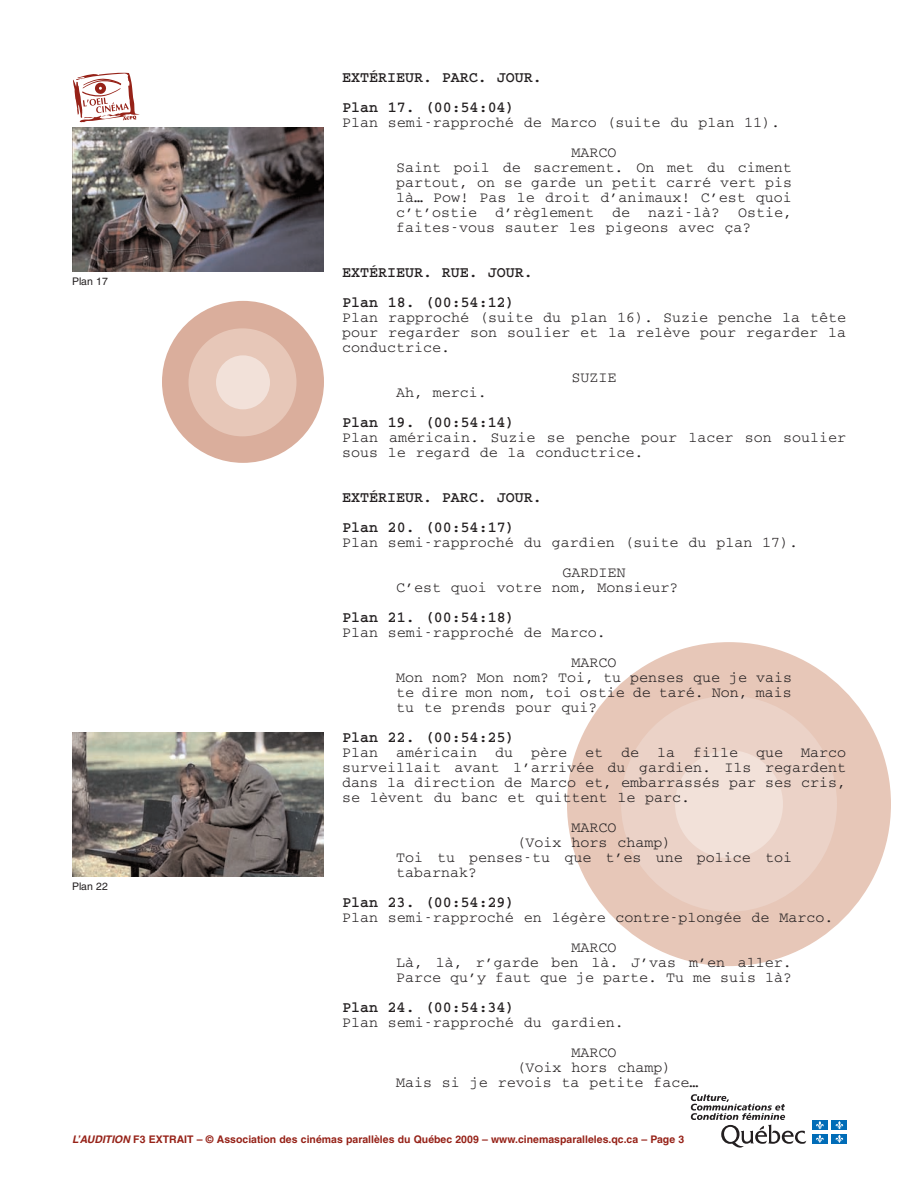
<style>
.page{position:relative;width:918px;height:1188px;background:#fff}
.page>*{position:absolute;margin:0;border:0;box-sizing:border-box;transform-origin:0 0}
.t1{font:15px/15px "Courier";color:#231f20}
.t2{font:700 15px/30px "Courier";color:#231f20}
.t3{font:700 10.5px "Helvetica";color:#962218}
.t4{font:10.5px "Helvetica";color:#231f20}
.s1{font-style:italic}
</style>
<div class="page">
<div style="left:567px;top:642px;width:324px;height:324px;background:#e7c7b8;border-radius:50%"></div>
<div style="left:621px;top:696px;width:216px;height:216px;background:#ebd2c7;border-radius:50%"></div>
<div style="left:675px;top:750px;width:108px;height:108px;background:#f2e1d9;border-radius:50%"></div>
<div style="left:162px;top:301px;width:162px;height:162px;background:#daae9c;border-radius:50%"></div>
<div style="left:189px;top:328px;width:107px;height:108px;background:#e7c7b8;border-radius:50%"></div>
<div style="left:216px;top:355px;width:54px;height:54px;background:#f2e1d9;border-radius:50%"></div>
<svg style="left:691px;top:1094px;width:115px;height:54px"></svg>
<div style="left:812px;top:1120px;width:15px;height:10px;background:#006cb7"></div>
<svg style="left:816px;top:1121px;width:8px;height:8px"></svg>
<div style="left:832px;top:1120px;width:15px;height:10px;background:#006cb7"></div>
<svg style="left:835px;top:1121px;width:8px;height:8px"></svg>
<div style="left:812px;top:1134px;width:15px;height:9px;background:#006cb7"></div>
<svg style="left:816px;top:1135px;width:8px;height:8px"></svg>
<div style="left:832px;top:1134px;width:15px;height:9px;background:#006cb7"></div>
<svg style="left:835px;top:1135px;width:8px;height:8px"></svg>
<svg style="left:73px;top:73px;width:67px;height:50px"></svg>
<img style="left:72px;top:733px;width:252px;height:144px">
<img style="left:72px;top:128px;width:252px;height:144px">
<p class="t4" style="left:72px;top:278px;width:37px">Plan 17</p>
<p class="t4" style="left:72px;top:883px;width:37px">Plan 22</p>
<p class="t2" style="left:342px;top:63px;width:201px">EXTÉRIEUR. PARC. JOUR.<br>Plan 17. (00:54:04)</p>
<p class="t1" style="left:572px;top:108px;width:210px;line-height:30px;text-indent:-230px">Plan semi-rapproché de Marco (suite du plan 11).<br>MARCO</p>
<p class="t1" style="left:396px;top:161px;width:398px;text-align:justify">Saint poil de sacrement. On met du ciment partout, on se garde un petit carré vert pis là… Pow! Pas le droit d’animaux! C’est quoi c’t’ostie d’règlement de nazi-là? Ostie, faites-vous sauter les pigeons avec ça?</p>
<p class="t2" style="left:342px;top:258px;width:192px">EXTÉRIEUR. RUE. JOUR.<br>Plan 18. (00:54:12)</p>
<p class="t1" style="left:342px;top:311px;width:506px;text-align:justify">Plan rapproché (suite du plan 16). Suzie penche la tête pour regarder son soulier et la relève pour regarder la conductrice.</p>
<p class="t1" style="left:572px;top:371px;width:46px">SUZIE</p>
<p class="t1" style="left:396px;top:386px;width:92px">Ah, merci.</p>
<p class="t2" style="left:342px;top:408px;width:174px">Plan 19. (00:54:14)</p>
<p class="t1" style="left:342px;top:431px;width:506px">Plan américain. Suzie se penche pour lacer son soulier sous le regard de la conductrice.</p>
<p class="t2" style="left:342px;top:483px;width:201px">EXTÉRIEUR. PARC. JOUR.<br>Plan 20. (00:54:17)</p>
<p class="t1" style="left:562px;top:528px;width:237px;line-height:30px;text-indent:-220px">Plan semi-rapproché du gardien (suite du plan 17).<br>GARDIEN</p>
<p class="t1" style="left:396px;top:581px;width:284px">C’est quoi votre nom, Monsieur?</p>
<p class="t2" style="left:342px;top:603px;width:174px">Plan 21. (00:54:18)</p>
<p class="t1" style="left:572px;top:618px;width:46px;line-height:30px;text-indent:-230px">Plan semi-rapproché de Marco.<br>MARCO</p>
<p class="t1" style="left:396px;top:671px;width:398px;text-align:justify">Mon nom? Mon nom? Toi, tu penses que je vais te dire mon nom, toi ostie de taré. Non, mais tu te prends pour qui?</p>
<p class="t2" style="left:342px;top:723px;width:174px">Plan 22. (00:54:25)</p>
<p class="t1" style="left:342px;top:746px;width:506px;text-align:justify">Plan américain du père et de la fille que Marco surveillait avant l’arrivée du gardien. Ils regardent dans la direction de Marco et, embarrassés par ses cris, se lèvent du banc et quittent le parc.</p>
<p class="t1" style="left:572px;top:821px;width:46px">MARCO</p>
<p class="t1" style="left:517px;top:836px;width:156px">(Voix hors champ)</p>
<p class="t1" style="left:396px;top:851px;width:398px">Toi tu penses-tu que t’es une police toi</p>
<p class="t1" style="left:396px;top:866px;width:82px">tabarnak?</p>
<p class="t2" style="left:342px;top:888px;width:174px">Plan 23. (00:54:29)</p>
<p class="t1" style="left:572px;top:903px;width:263px;line-height:30px;text-indent:-229px">Plan semi-rapproché en légère contre-plongée de Marco.<br>MARCO</p>
<p class="t1" style="left:396px;top:956px;width:398px">Là, là, r’garde ben là. J’vas m’en aller.<br>Parce qu’y faut que je parte. Tu me suis là?</p>
<p class="t2" style="left:342px;top:993px;width:174px">Plan 24. (00:54:34)</p>
<p class="t1" style="left:572px;top:1008px;width:54px;line-height:30px;text-indent:-229px">Plan semi-rapproché du gardien.<br>MARCO</p>
<p class="t1" style="left:396px;top:1061px;width:304px;text-indent:121px">(Voix hors champ)<br>Mais si je revois ta petite face…</p>
<p class="t3" style="left:72px;top:1135px;width:614px"><span class="s1">L’AUDITION</span> F3 EXTRAIT – © Association des cinémas parallèles du Québec 2009 – www.cinemasparalleles.qc.ca – Page 3</p>
</div>
